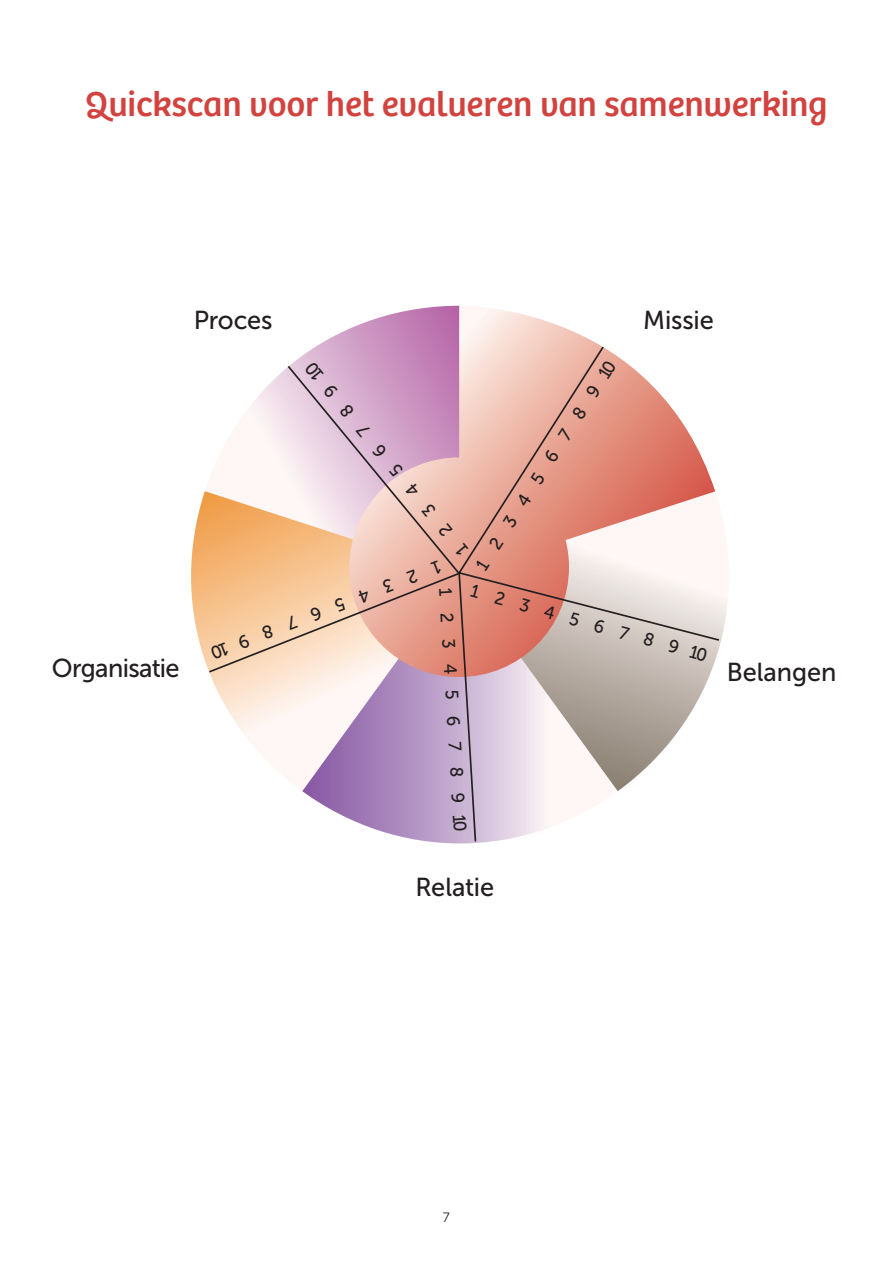
<style>
.page{position:relative;width:893px;height:1263px;background:#fff}
.page>*{position:absolute;margin:0;border:0;box-sizing:border-box;transform-origin:0 0}
.t1{font:36px "Bree";letter-spacing:-.005em;color:#d2433f}
.t2{font:25.95px "Museo Sans 500";letter-spacing:-.005em;color:#231f20}
.t3{font:25.95px "Museo Sans 500";letter-spacing:-.025em;color:#231f20}
.t4{font:18px "Museo Sans 500";color:#231f20}
.t5{font:13.5px "Museo Sans 300";color:#231f20}
</style>
<div class="page">
<svg style="left:292px;top:329px;width:57px;height:35px"></svg>
<svg style="left:191px;top:491px;width:111px;height:244px"></svg>
<svg style="left:302px;top:674px;width:244px;height:170px"></svg>
<svg style="left:477px;top:596px;width:251px;height:195px"></svg>
<svg style="left:349px;top:306px;width:366px;height:371px"></svg>
<svg style="left:207px;top:364px;width:250px;height:310px;background:#ebc4bb"></svg>
<svg style="left:457px;top:345px;width:264px;height:297px"></svg>
<svg style="left:457px;top:571px;width:20px;height:272px;background:#c399a4"></svg>
<h1 class="t1" style="left:85px;top:77px;width:744px">Quickscan voor het evalueren van samenwerking</h1>
<h2 class="t3" style="left:52px;top:654px;width:129px">Organisatie</h2>
<h2 class="t2" style="left:194px;top:306px;width:80px">Proces</h2>
<h2 class="t2" style="left:643px;top:306px;width:72px">Missie</h2>
<p class="t4" style="left:473px;top:564px;width:246px;rotate:-58deg">12345678910</p>
<p class="t4" style="left:456px;top:560px;width:246px;rotate:-129deg">12345678910</p>
<p class="t4" style="left:444px;top:575px;width:246px;rotate:159deg">12345678910</p>
<p class="t4" style="left:473px;top:582px;width:246px;rotate:15deg">12345678910</p>
<p class="t4" style="left:454px;top:587px;width:246px;rotate:86deg">12345678910</p>
<h2 class="t2" style="left:727px;top:657px;width:111px">Belangen</h2>
<h2 class="t2" style="left:415px;top:872px;width:80px">Relatie</h2>
<p class="t5" style="left:443px;top:1210px;width:9px">7</p>
</div>
